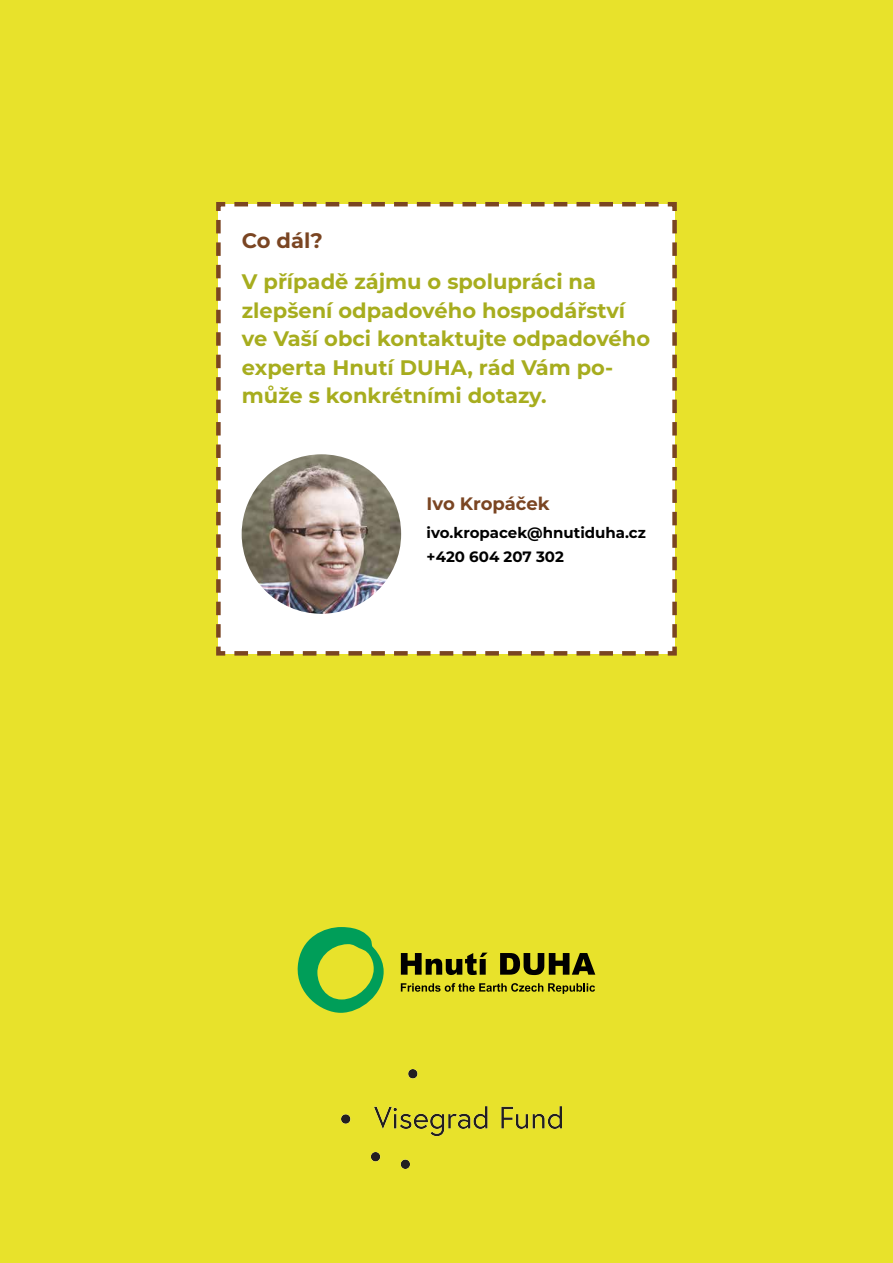
<style>
.page{position:relative;width:893px;height:1263px;background:#e8e22b}
.page>*{position:absolute;margin:0;border:0;box-sizing:border-box;transform-origin:0 0}
.t1{font:700 21px/28.5px "Montserrat";color:#a7ad1e}
.t2{font:700 21px "Montserrat";color:#7a4522}
.t3{font:700 18px "Montserrat";letter-spacing:-.005em;color:#7a4522}
.t4{font:700 15px/23.7px "Montserrat";color:#000}
</style>
<div class="page">
<div style="left:216px;top:202px;width:461px;height:454px;background:#fff"></div>
<img style="left:242px;top:454px;width:159px;height:160px;border-radius:80px">
<svg style="left:401px;top:953px;width:86px;height:22px"></svg>
<svg style="left:500px;top:953px;width:95px;height:22px"></svg>
<svg style="left:401px;top:983px;width:194px;height:11px"></svg>
<svg style="left:298px;top:927px;width:86px;height:86px"></svg>
<img style="left:342px;top:1070px;width:220px;height:98px">
<p class="t2" style="left:242px;top:225px;width:82px">Co dál?</p>
<p class="t1" style="left:242px;top:267px;width:410px">V případě zájmu o spolupráci na zlepšení odpadového hospodářství ve Vaší obci kontaktujte odpadového experta Hnutí DUHA, rád Vám po‑ může s konkrétními dotazy.</p>
<p class="t3" style="left:427px;top:491px;width:125px">Ivo Kropáček</p>
<p class="t4" style="left:427px;top:520px;width:221px">ivo.kropacek@hnutiduha.cz +420 604 207 302</p>
</div>
